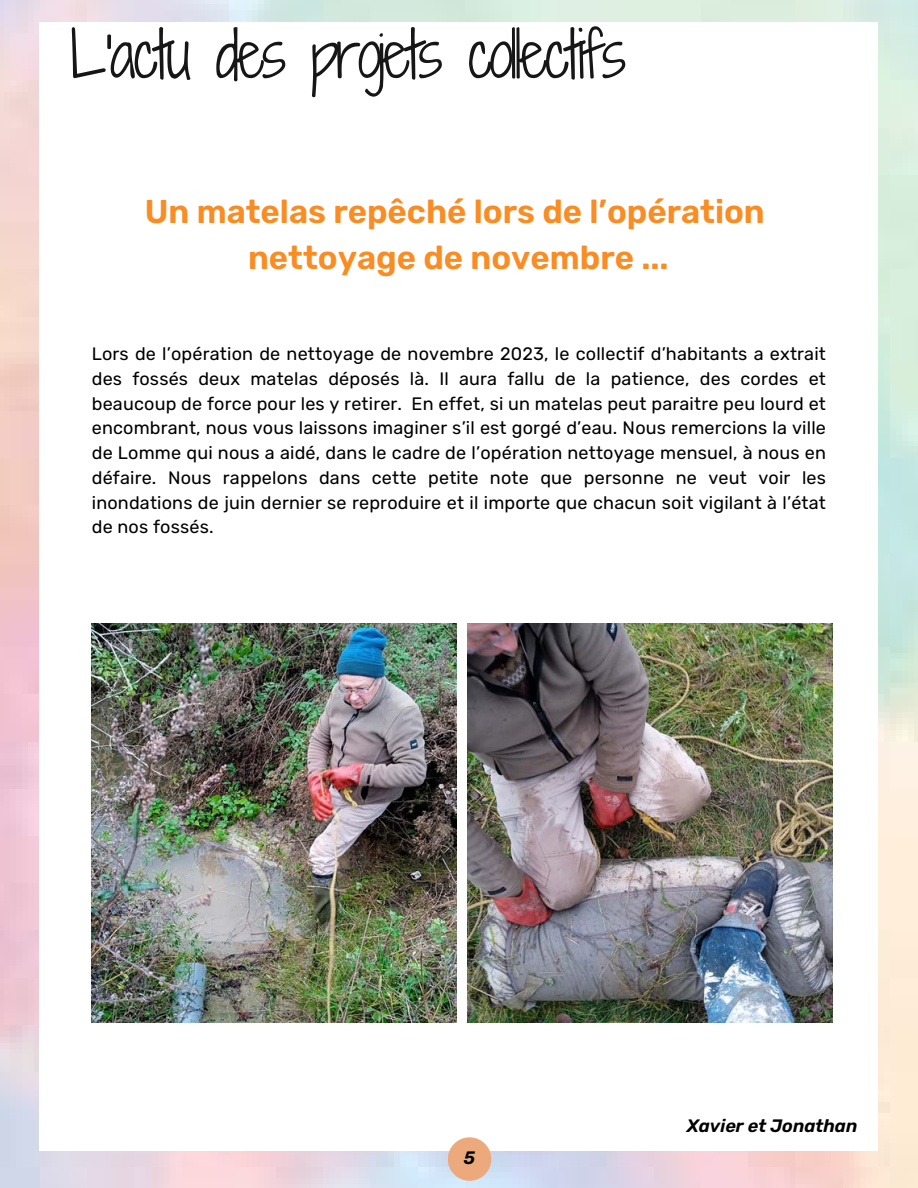
<style>
.page{position:relative;width:918px;height:1188px;background:#fff}
.page>*{position:absolute;margin:0;border:0;box-sizing:border-box;transform-origin:0 0}
.t1{font:61.5px "Shadows Into Light Two";letter-spacing:-.05em;color:#161616}
.t2{font:600 33px/46.2px "Rubik";color:#f98c22;text-align:center}
.t3{font:18px/24.8px "Rubik";letter-spacing:.01em;color:#000;text-align:justify}
.t4{font:italic 600 18px "Rubik";color:#000}
</style>
<div class="page">
<img style="left:92px;top:623px;width:364px;height:399px">
<img style="left:468px;top:623px;width:364px;height:399px">
<div style="left:448px;top:1137px;width:43px;height:44px;background:#eca97c;border-radius:50%"></div>
<h1 class="t1" style="left:70px;top:9px;width:558px">L'actu des projets collectifs</h1>
<h2 class="t2" style="left:145px;top:189px;width:622px">Un matelas repêché lors de l’opération nettoyage de novembre ...</h2>
<p class="t3" style="left:92px;top:342px;width:736px">Lors de l’opération de nettoyage de novembre 2023, le collectif d’habitants a extrait des fossés deux matelas déposés là. Il aura fallu de la patience, des cordes et beaucoup de force pour les y retirer. En effet, si un matelas peut paraitre peu lourd et encombrant, nous vous laissons imaginer s’il est gorgé d’eau. Nous remercions la ville de Lomme qui nous a aidé, dans le cadre de l’opération nettoyage mensuel, à nous en défaire. Nous rappelons dans cette petite note que personne ne veut voir les inondations de juin dernier se reproduire et il importe que chacun soit vigilant à l’état de nos fossés.</p>
<p class="t4" style="left:464px;top:1147px;width:13px">5</p>
<h3 class="t4" style="left:687px;top:1116px;width:172px">Xavier et Jonathan</h3>
</div>
